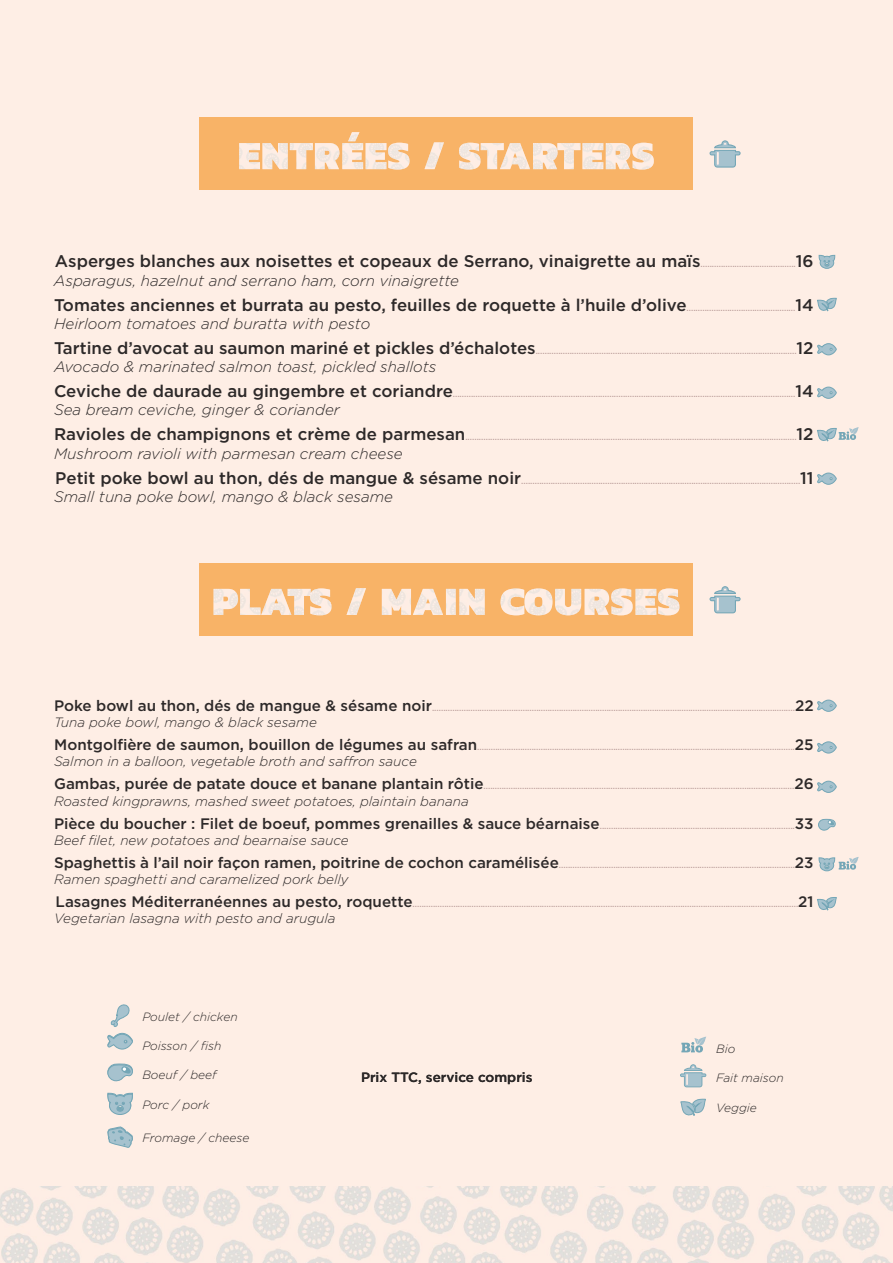
<style>
.page{position:relative;width:893px;height:1263px;background:#feeee5}
.page>*{position:absolute;margin:0;border:0;box-sizing:border-box;transform-origin:0 0}
.t1{font:500 16.8px "Gotham";color:#2d2929}
.t2{font:italic 300 15.15px "Gotham";color:#2d2929}
.t3{font:italic 300 13.5px "Gotham";color:#2d2929}
.t4{font:500 13.5px "Gotham";color:#2d2929}
.t5{font:italic 300 12px "Gotham";color:#2d2929}
.t6{font:500 8.4px "Gotham";color:#bea29e}
.s1{font-size:8.4px;color:#bea29e}
.s2{font-size:16.8px;color:#2d2929}
.s3{font-size:15.15px;color:#2d2929}
</style>
<div class="page">
<img style="left:0;top:1186px;width:893px;height:77px">
<div style="left:200px;top:118px;width:493px;height:72px;background:#f8b367"></div>
<svg style="left:239px;top:143px;width:109px;height:27px"></svg>
<img style="left:348px;top:132px;width:306px;height:38px">
<div style="left:200px;top:564px;width:493px;height:72px;background:#f8b367"></div>
<svg style="left:214px;top:588px;width:74px;height:27px"></svg>
<img style="left:288px;top:588px;width:391px;height:27px">
<svg style="left:709px;top:586px;width:32px;height:27px"></svg>
<svg style="left:709px;top:140px;width:32px;height:28px"></svg>
<svg style="left:817px;top:298px;width:20px;height:14px"></svg>
<svg style="left:817px;top:427px;width:42px;height:15px"></svg>
<svg style="left:817px;top:897px;width:20px;height:14px"></svg>
<svg style="left:819px;top:255px;width:16px;height:14px"></svg>
<svg style="left:817px;top:343px;width:20px;height:12px"></svg>
<svg style="left:817px;top:387px;width:20px;height:12px"></svg>
<svg style="left:817px;top:473px;width:20px;height:12px"></svg>
<svg style="left:817px;top:700px;width:20px;height:12px"></svg>
<svg style="left:817px;top:741px;width:20px;height:12px"></svg>
<svg style="left:817px;top:781px;width:20px;height:12px"></svg>
<svg style="left:818px;top:819px;width:18px;height:11px"></svg>
<svg style="left:819px;top:857px;width:40px;height:14px"></svg>
<svg style="left:680px;top:1064px;width:26px;height:23px"></svg>
<svg style="left:680px;top:1099px;width:26px;height:17px"></svg>
<svg style="left:681px;top:1037px;width:25px;height:15px"></svg>
<svg style="left:107px;top:1033px;width:26px;height:16px"></svg>
<svg style="left:107px;top:1063px;width:26px;height:18px"></svg>
<svg style="left:107px;top:1093px;width:26px;height:22px"></svg>
<svg style="left:108px;top:1126px;width:25px;height:22px"></svg>
<svg style="left:110px;top:1004px;width:20px;height:23px"></svg>
<h1 class="t1" style="left:55px;top:250px;width:760px">Asperges blanches aux noisettes et copeaux de Serrano, vinaigrette au maïs<span class="s1">..........................................</span>16</h1>
<h2 class="t2" style="left:54px;top:271px;width:407px">Asparagus, hazelnut and serrano ham, corn vinaigrette</h2>
<h1 class="t1" style="left:54px;top:294px;width:761px">Tomates anciennes et burrata au pesto, feuilles de roquette à l’huile d’olive<span class="s1">................................................</span>14</h1>
<h2 class="t2" style="left:54px;top:314px;width:318px">Heirloom tomatoes and buratta with pesto</h2>
<p class="t6" style="left:54px;top:345px;width:761px"><span class="s2">Tartine d’avocat au saumon mariné et pickles d’échalotes</span>...................................................................................................................<span class="s2">12</span></p>
<h2 class="t2" style="left:54px;top:357px;width:384px">Avocado &amp; marinated salmon toast, pickled shallots</h2>
<p class="t6" style="left:54px;top:389px;width:761px"><span class="s2">Ceviche de daurade au gingembre et coriandre</span>.......................................................................................................................................................<span class="s2">14</span></p>
<h2 class="t2" style="left:54px;top:400px;width:287px">Sea bream ceviche, ginger &amp; coriander</h2>
<p class="t6" style="left:54px;top:432px;width:761px"><span class="s2">Ravioles de champignons et crème de parmesan</span>..................................................................................................................................................<span class="s2">12</span></p>
<h2 class="t2" style="left:54px;top:444px;width:350px">Mushroom ravioli with parmesan cream cheese</h2>
<p class="t6" style="left:55px;top:475px;width:760px"><span class="s2">Petit poke bowl au thon, dés de mangue &amp; sésame noir</span>...........................................................................................................................<span class="s2">11</span></p>
<h2 class="t2" style="left:54px;top:487px;width:341px">Small tuna poke bowl, mango &amp; black sesame</h2>
<p class="t6" style="left:54px;top:702px;width:761px"><span class="s3">Poke bowl au thon, dés de mangue &amp; sésame noir</span>................................................................................................................................................................<span class="s3">22</span></p>
<h3 class="t3" style="left:54px;top:714px;width:264px">Tuna poke bowl, mango &amp; black sesame</h3>
<p class="t6" style="left:54px;top:742px;width:761px"><span class="s3">Montgolfière de saumon, bouillon de légumes au safran</span>............................................................................................................................................<span class="s3">25</span></p>
<h3 class="t3" style="left:54px;top:753px;width:364px">Salmon in a balloon, vegetable broth and saffron sauce</h3>
<p class="t6" style="left:54px;top:781px;width:761px"><span class="s3">Gambas, purée de patate douce et banane plantain rôtie</span>.........................................................................................................................................<span class="s3">26</span></p>
<h3 class="t3" style="left:54px;top:792px;width:416px">Roasted kingprawns, mashed sweet potatoes, plaintain banana</h3>
<p class="t6" style="left:54px;top:820px;width:761px"><span class="s3">Pièce du boucher : Filet de boeuf, pommes grenailles &amp; sauce béarnaise</span>......................................................................................<span class="s3">33</span></p>
<h3 class="t3" style="left:54px;top:831px;width:296px">Beef filet, new potatoes and bearnaise sauce</h3>
<p class="t6" style="left:54px;top:859px;width:761px"><span class="s3">Spaghettis à l’ail noir façon ramen, poitrine de cochon caramélisée</span>........................................................................................................<span class="s3">23</span></p>
<h3 class="t3" style="left:54px;top:871px;width:296px">Ramen spaghetti and caramelized pork belly</h3>
<p class="t6" style="left:56px;top:898px;width:759px"><span class="s3">Lasagnes Méditerranéennes au pesto, roquette</span>..........................................................................................................................................................................<span class="s3">21</span></p>
<h3 class="t3" style="left:54px;top:910px;width:283px">Vegetarian lasagna with pesto and arugula</h3>
<h3 class="t5" style="left:142px;top:1009px;width:97px">Poulet / chicken</h3>
<h3 class="t5" style="left:142px;top:1038px;width:80px">Poisson / fish</h3>
<h3 class="t5" style="left:716px;top:1041px;width:21px">Bio</h3>
<h3 class="t5" style="left:142px;top:1067px;width:76px">Boeuf / beef</h3>
<h3 class="t4" style="left:361px;top:1068px;width:173px">Prix TTC, service compris</h3>
<h3 class="t5" style="left:716px;top:1070px;width:69px">Fait maison</h3>
<h3 class="t5" style="left:142px;top:1097px;width:69px">Porc / pork</h3>
<h3 class="t5" style="left:142px;top:1130px;width:109px">Fromage / cheese</h3>
<h3 class="t5" style="left:716px;top:1100px;width:42px">Veggie</h3>
</div>
